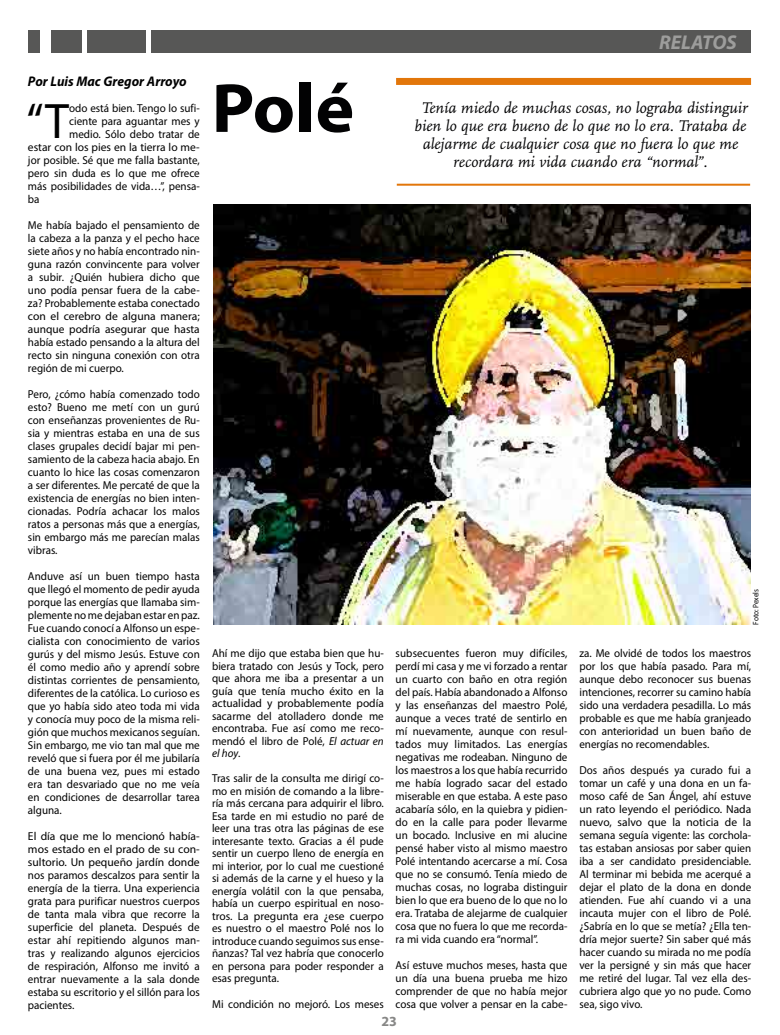
<style>
.page{position:relative;width:780px;height:1035px;background:#fff}
.page>*{position:absolute;margin:0;border:0;box-sizing:border-box;transform-origin:0 0}
.t1{font:700 70.1px "Myriad Pro";color:#020203;scale:1.05 1}
.t2{font:50.1px "Myriad Pro";color:#000;scale:.96 1}
.t3{font:italic 700 20px "Myriad Pro";color:#9d9d9c}
.t4{font:italic 16px/18px "Scala";color:#020203;text-align:center}
.t5{font:italic 700 14px "Myriad Pro";color:#000;scale:.96 1}
.t6{font:700 14px "Myriad Pro";color:#878786}
.t7{font:11.5px/13px "Myriad Pro";color:#000;text-align:justify;scale:.96 1}
.t8{font:11.5px/13px "Myriad Pro";color:#000;text-align:justify}
.t9{font:8px "Myriad Pro";letter-spacing:-.005em;color:#000;scale:.92 1}
.s1{font-style:italic}
</style>
<div class="page">
<img style="left:213px;top:205px;width:537px;height:420px">
<div style="left:255px;top:30px;width:496px;height:23px;background:#575756"></div>
<div style="left:151px;top:30px;width:104px;height:23px;background:#575756"></div>
<div style="left:87px;top:30px;width:58px;height:23px;background:#575756"></div>
<div style="left:51px;top:30px;width:30px;height:23px;background:#575756"></div>
<div style="left:29px;top:30px;width:11px;height:23px;background:#575756"></div>
<div style="left:396px;top:78px;width:355px;height:7px;background:#e2760a"></div>
<hr style="left:397px;top:184px;width:353px;height:2px;background:#e2760a">
<p class="t5" style="left:28px;top:75px;width:167px">Por Luis Mac Gregor Arroyo</p>
<h2 class="t2" style="left:26px;top:96px;width:46px">“T</h2>
<p class="t7" style="left:69px;top:102px;width:137px">odo está bien. Tengo lo sufi-</p>
<p class="t7" style="left:69px;top:115px;width:137px">ciente para aguantar mes y</p>
<p class="t7" style="left:69px;top:128px;width:137px">medio. Sólo debo tratar de</p>
<p class="t8" style="left:28px;top:141px;width:173px">estar con los pies en la tierra lo me-</p>
<p class="t7" style="left:28px;top:154px;width:180px">jor posible. Sé que me falla bastante,</p>
<p class="t7" style="left:28px;top:167px;width:180px">pero sin duda es lo que me ofrece</p>
<p class="t7" style="left:28px;top:180px;width:180px">más posibilidades de vida…”, pensa-</p>
<p class="t7" style="left:28px;top:193px;width:14px">ba</p>
<p class="t7" style="left:28px;top:219px;width:180px">Me había bajado el pensamiento de la cabeza a la panza y el pecho hace siete años y no había encontrado nin&shy;guna razón convincente para volver a subir. ¿Quién hubiera dicho que uno podía pensar fuera de la cabe&shy;za? Probablemente estaba conectado con el cerebro de alguna manera; aunque podría asegurar que hasta había estado pensando a la altura del recto sin ninguna conexión con otra región de mi cuerpo.</p>
<p class="t7" style="left:28px;top:388px;width:180px">Pero, ¿cómo había comenzado todo esto? Bueno me metí con un gurú con enseñanzas provenientes de Ru&shy;sia y mientras estaba en una de sus clases grupales decidí bajar mi pen&shy;samiento de la cabeza hacia abajo. En cuanto lo hice las cosas comenzaron a ser diferentes. Me percaté de que la existencia de energías no bien inten&shy;cionadas. Podría achacar los malos ratos a personas más que a energías, sin embargo más me parecían malas vibras.</p>
<p class="t7" style="left:28px;top:569px;width:180px">Anduve así un buen tiempo hasta que llegó el momento de pedir ayuda porque las energías que llamaba sim&shy;plemente no me dejaban estar en paz.<br>Fue cuando conocí a Alfonso un espe&shy;cialista con conocimiento de varios gurús y del mismo Jesús. Estuve con él como medio año y aprendí sobre distintas corrientes de pensamiento, diferentes de la católica. Lo curioso es que yo había sido ateo toda mi vida y conocía muy poco de la misma reli&shy;gión que muchos mexicanos seguían.<br>Sin embargo, me vio tan mal que me reveló que si fuera por él me jubilaría de una buena vez, pues mi estado era tan desvariado que no me veía en condiciones de desarrollar tarea alguna.</p>
<p class="t8" style="left:28px;top:830px;width:173px">El día que me lo mencionó había&shy;mos estado en el prado de su con&shy;sultorio. Un pequeño jardín donde nos paramos descalzos para sentir la energía de la tierra. Una experiencia grata para purificar nuestros cuerpos de tanta mala vibra que recorre la superficie del planeta. Después de estar ahí repitiendo algunos man&shy;tras y realizando algunos ejercicios de respiración, Alfonso me invitó a entrar nuevamente a la sala donde estaba su escritorio y el sillón para los pacientes.</p>
<h1 class="t1" style="left:211px;top:81px;width:137px">Polé</h1>
<h3 class="t3" style="left:659px;top:35px;width:79px">RELATOS</h3>
<h3 class="t4" style="left:414px;top:100px;width:335px">Tenía miedo de muchas cosas, no lograba distinguir bien lo que era bueno de lo que no lo era. Trataba de alejarme de cualquier cosa que no fuera lo que me recordara mi vida cuando era “normal”.</h3>
<p class="t7" style="left:212px;top:647px;width:180px;line-height:12.5px">Ahí me dijo que estaba bien que hu&shy;biera tratado con Jesús y Tock, pero que ahora me iba a presentar a un guía que tenía mucho éxito en la actualidad y probablemente podía sacarme del atolladero donde me encontraba. Fue así como me reco&shy;mendó el libro de Polé, <span class="s1">El actuar en el hoy</span>.</p>
<p class="t7" style="left:212px;top:772px;width:180px;line-height:12.5px">Tras salir de la consulta me dirigí co&shy;mo en misión de comando a la libre&shy;ría más cercana para adquirir el libro.<br>Esa tarde en mi estudio no paré de leer una tras otra las páginas de ese interesante texto. Gracias a él pude sentir un cuerpo lleno de energía en mi interior, por lo cual me cuestioné si además de la carne y el hueso y la energía volátil con la que pensaba, había un cuerpo espiritual en noso&shy;tros. La pregunta era ¿ese cuerpo es nuestro o el maestro Polé nos lo introduce cuando seguimos sus ense&shy;ñanzas? Tal vez habría que conocerlo en persona para poder responder a esas pregunta.</p>
<p class="t7" style="left:212px;top:997px;width:180px">Mi condición no mejoró. Los meses</p>
<p class="t7" style="left:395px;top:647px;width:180px">subsecuentes fueron muy difíciles, perdí mi casa y me vi forzado a rentar un cuarto con baño en otra región del país. Había abandonado a Alfonso y las enseñanzas del maestro Polé, aunque a veces traté de sentirlo en mí nuevamente, aunque con resul&shy;tados muy limitados. Las energías negativas me rodeaban. Ninguno de los maestros a los que había recurrido me había logrado sacar del estado miserable en que estaba. A este paso acabaría sólo, en la quiebra y pidien&shy;do en la calle para poder llevarme un bocado. Inclusive en mi alucine pensé haber visto al mismo maestro Polé intentando acercarse a mí. Cosa que no se consumó. Tenía miedo de muchas cosas, no lograba distinguir bien lo que era bueno de lo que no lo era. Trataba de alejarme de cualquier cosa que no fuera lo que me recorda&shy;ra mi vida cuando era “normal”.</p>
<p class="t7" style="left:395px;top:959px;width:180px">Así estuve muchos meses, hasta que un día una buena prueba me hizo comprender de que no había mejor cosa que volver a pensar en la cabe-</p>
<p class="t9" style="left:751px;top:624px;width:40px;rotate:-90deg">Foto: Pexels</p>
<p class="t7" style="left:579px;top:647px;width:180px">za. Me olvidé de todos los maestros por los que había pasado. Para mí, aunque debo reconocer sus buenas intenciones, recorrer su camino había sido una verdadera pesadilla. Lo más probable es que me había granjeado con anterioridad un buen baño de energías no recomendables.</p>
<p class="t7" style="left:579px;top:764px;width:180px">Dos años después ya curado fui a tomar un café y una dona en un fa&shy;moso café de San Ángel, ahí estuve un rato leyendo el periódico. Nada nuevo, salvo que la noticia de la semana seguía vigente: las corchola&shy;tas estaban ansiosas por saber quien iba a ser candidato presidenciable.<br>Al terminar mi bebida me acerqué a dejar el plato de la dona en donde atienden. Fue ahí cuando vi a una incauta mujer con el libro de Polé. ¿Sabría en lo que se metía? ¿Ella ten&shy;dría mejor suerte? Sin saber qué más hacer cuando su mirada no me podía ver la persigné y sin más que hacer me retiré del lugar. Tal vez ella des&shy;cubriera algo que yo no pude. Como sea, sigo vivo.</p>
<p class="t6" style="left:381px;top:1016px;width:17px">23</p>
</div>
